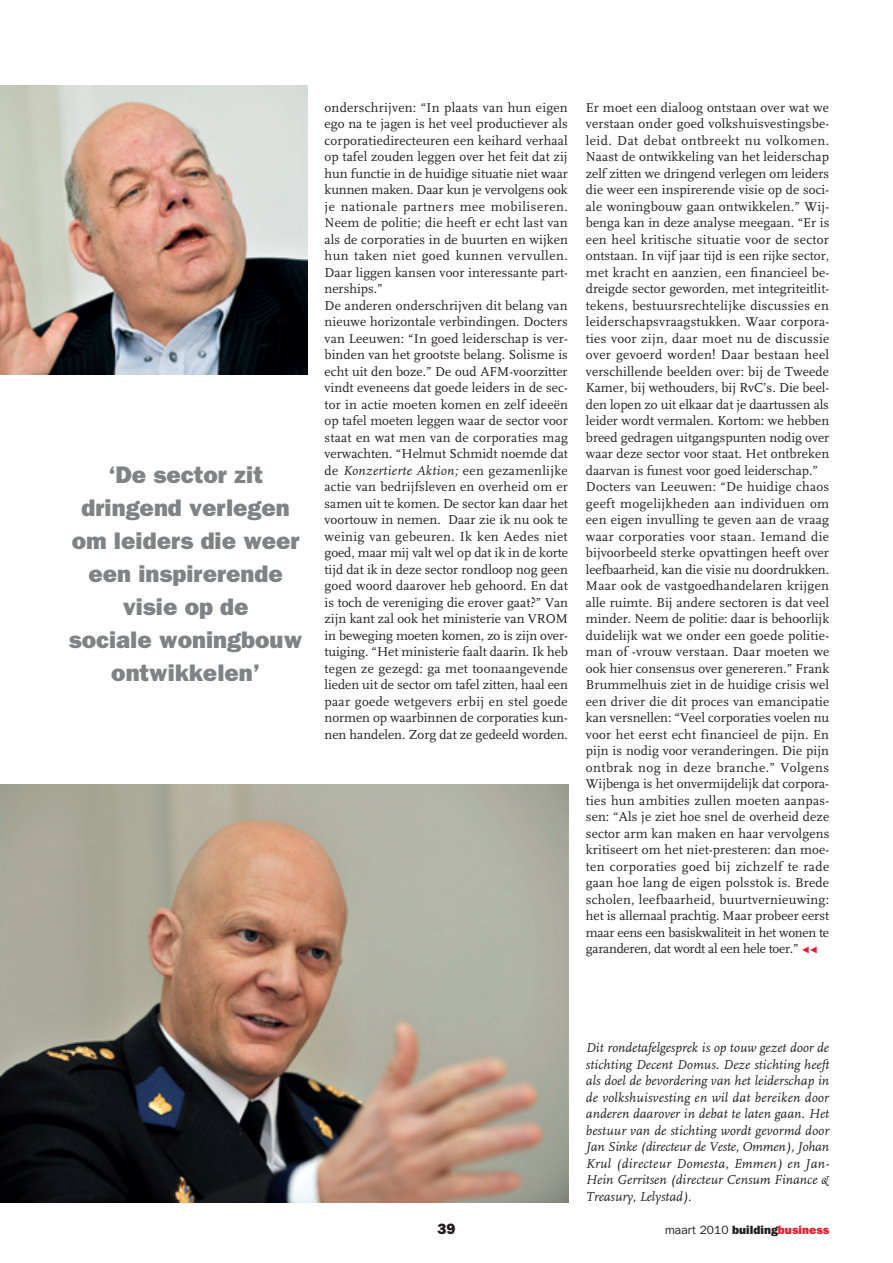
<style>
.page{position:relative;width:893px;height:1263px;background:#fff}
.page>*{position:absolute;margin:0;border:0;box-sizing:border-box;transform-origin:0 0}
.t1{font:800 24px/33px "Franklin Gothic";color:#808285;text-align:center}
.t2{font:800 15px "Franklin Gothic";color:#231f20}
.t3{font:13.5px/16.5px "FF Scala";letter-spacing:.005em;color:#231f20}
.t4{font:italic 13.5px/16.5px "FF Scala";letter-spacing:.005em;color:#231f20;text-align:justify}
.t5{font:12px "Franklin Gothic";color:#231f20}
.s1{font-style:italic}
.s2{color:#e91b2c}
.s3{font-weight:800}
.s4{font-weight:800;color:#e91b2c}
</style>
<div class="page">
<img style="left:0;top:784px;width:568px;height:418px">
<img style="left:0;top:85px;width:308px;height:289px">
<h1 class="t1" style="left:69px;top:458px;width:235px">‘De sector zit dringend verlegen om leiders die weer een inspirerende visie op de<br>sociale woningbouw ontwikkelen’</h1>
<p class="t3" style="left:325px;top:99px;width:245px">onderschrijven: “In plaats van hun eigen ego na te jagen is het veel productiever als corporatiedirecteuren een keihard verhaal op tafel zouden leggen over het feit dat zij hun functie in de huidige situatie niet waar kunnen maken. Daar kun je vervolgens ook je nationale partners mee mobiliseren.<br>Neem de politie; die heeft er echt last van als de corporaties in de buurten en wijken hun taken niet goed kunnen vervullen.<br>Daar liggen kansen voor interessante part&shy;nerships.”<br>De anderen onderschrijven dit belang van nieuwe horizontale verbindingen. Docters van Leeuwen: “In goed leiderschap is ver&shy;binden van het grootste belang. Solisme is echt uit den boze.” De oud AFM-voorzitter vindt eveneens dat goede leiders in de sec&shy;tor in actie moeten komen en zelf ideeën op tafel moeten leggen waar de sector voor staat en wat men van de corporaties mag verwachten. “Helmut Schmidt noemde dat de <span class="s1">Konzertierte Aktion;</span> een gezamenlijke actie van bedrijfsleven en overheid om er samen uit te komen. De sector kan daar het voortouw in nemen. Daar zie ik nu ook te weinig van gebeuren. Ik ken Aedes niet goed, maar mij valt wel op dat ik in de korte tijd dat ik in deze sector rondloop nog geen goed woord daarover heb gehoord. En dat is toch de vereniging die erover gaat?” Van zijn kant zal ook het ministerie van VROM in beweging moeten komen, zo is zijn over&shy;tuiging. “Het ministerie faalt daarin. Ik heb tegen ze gezegd: ga met toonaangevende lieden uit de sector om tafel zitten, haal een paar goede wetgevers erbij en stel goede normen op waarbinnen de corporaties kun&shy;nen handelen. Zorg dat ze gedeeld worden.</p>
<p class="t3" style="left:586px;top:99px;width:245px">Er moet een dialoog ontstaan over wat we verstaan onder goed volkshuisvestingsbe&shy;leid. Dat debat ontbreekt nu volkomen.<br>Naast de ontwikkeling van het leiderschap zelf zitten we dringend verlegen om leiders die weer een inspirerende visie op de soci&shy;ale woningbouw gaan ontwikkelen.” Wij&shy;benga kan in deze analyse meegaan. “Er is een heel kritische situatie voor de sector ontstaan. In vijf jaar tijd is een rijke sector, met kracht en aanzien, een financieel be&shy;dreigde sector geworden, met integriteitlit&shy;tekens, bestuursrechtelijke discussies en leiderschapsvraagstukken. Waar corpora&shy;ties voor zijn, daar moet nu de discussie over gevoerd worden! Daar bestaan heel verschillende beelden over: bij de Tweede Kamer, bij wethouders, bij RvC’s. Die beel&shy;den lopen zo uit elkaar dat je daartussen als leider wordt vermalen. Kortom: we hebben breed gedragen uitgangspunten nodig over waar deze sector voor staat. Het ontbreken daarvan is funest voor goed leiderschap.” Docters van Leeuwen: “De huidige chaos geeft mogelijkheden aan individuen om een eigen invulling te geven aan de vraag waar corporaties voor staan. Iemand die bijvoorbeeld sterke opvattingen heeft over leefbaarheid, kan die visie nu doordrukken.<br>Maar ook de vastgoedhandelaren krijgen alle ruimte. Bij andere sectoren is dat veel minder. Neem de politie: daar is behoorlijk duidelijk wat we onder een goede politie&shy;man of -vrouw verstaan. Daar moeten we ook hier consensus over genereren.” Frank Brummelhuis ziet in de huidige crisis wel een driver die dit proces van emancipatie kan versnellen: “Veel corporaties voelen nu voor het eerst echt financieel de pijn. En pijn is nodig voor veranderingen. Die pijn ontbrak nog in deze branche.” Volgens Wijbenga is het onvermijdelijk dat corpora&shy;ties hun ambities zullen moeten aanpas&shy;sen: “Als je ziet hoe snel de overheid deze sector arm kan maken en haar vervolgens kritiseert om het niet-presteren: dan moe&shy;ten corporaties goed bij zichzelf te rade gaan hoe lang de eigen polsstok is. Brede scholen, leefbaarheid, buurtvernieuwing: het is allemaal prachtig. Maar probeer eerst maar eens een basiskwaliteit in het wonen te garanderen, dat wordt al een hele toer.” <span class="s2">µµ</span></p>
<p class="t4" style="left:586px;top:1040px;width:245px">Dit rondetafelgesprek is op touw gezet door de stichting Decent Domus. Deze stichting heeft als doel de bevordering van het leiderschap in de volkshuisvesting en wil dat bereiken door anderen daarover in debat te laten gaan. Het bestuur van de stichting wordt gevormd door Jan Sinke (directeur de Veste, Ommen), Johan Krul (directeur Domesta, Emmen) en Jan-Hein Gerritsen (directeur Censum Finance &amp; Treasury, Lelystad).</p>
<p class="t2" style="left:437px;top:1220px;width:19px">39</p>
<p class="t5" style="left:665px;top:1223px;width:166px">maart 2010 <span class="s3">building</span><span class="s4">business</span></p>
</div>
